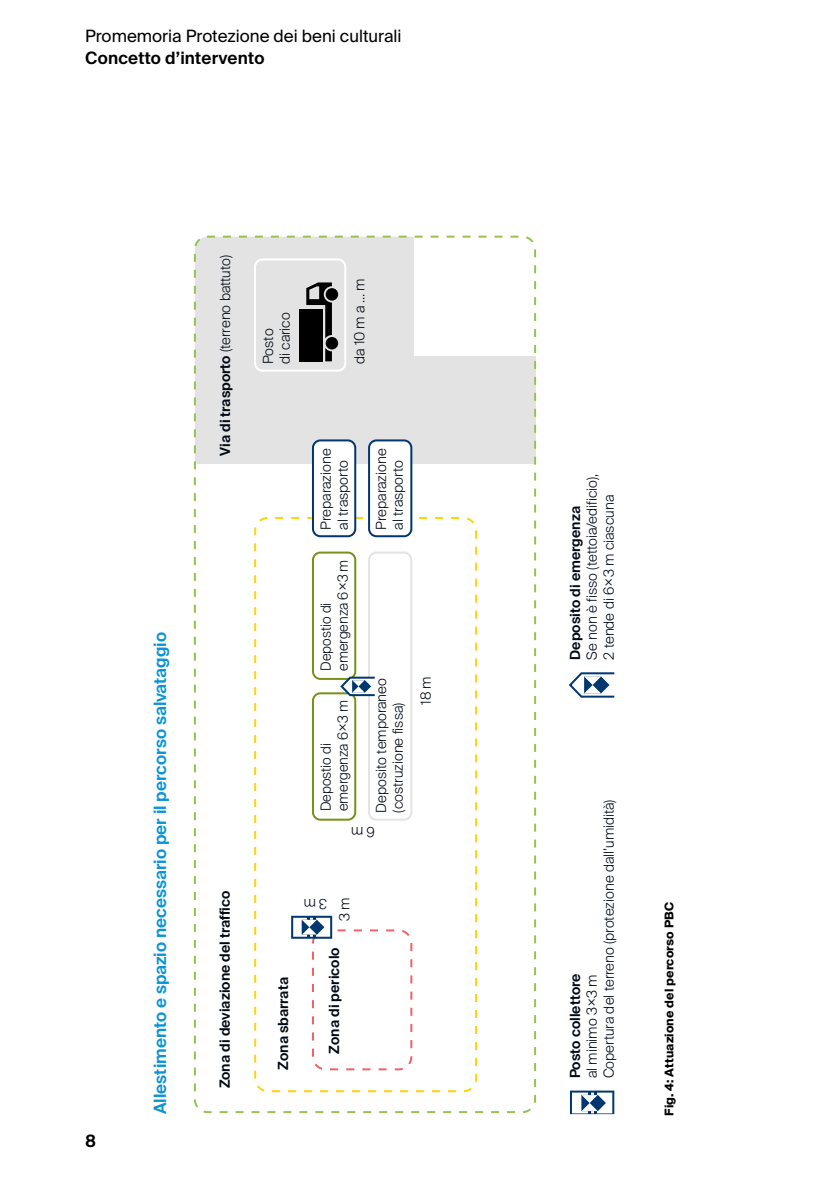
<style>
.page{position:relative;width:840px;height:1191px;background:#fff}
.page>*{position:absolute;margin:0;border:0;box-sizing:border-box;transform-origin:0 0}
.t1{font:600 17px "Suisse Intl";color:#0b94d3}
.t2{font:17px "Suisse Intl";color:#000}
.t3{font:600 17px "Suisse Intl";letter-spacing:.01em;color:#000}
.t4{font:300 14px/16.8px "Suisse Intl";color:#000913}
.t5{font:600 14px "Suisse Intl";color:#000913}
.Legende__links__Semi{font:700 12px "Suisse Intl";letter-spacing:.01em;color:#000}
.s1{font-weight:600}
</style>
<div class="page">
<div style="left:368px;top:551px;width:44px;height:269px;border:2px solid #e3e3e3;border-radius:7px"></div>
<div style="left:312px;top:692px;width:44px;height:128px;border:2px solid #789117;border-radius:7px"></div>
<div style="left:312px;top:551px;width:44px;height:129px;border:2px solid #789117;border-radius:7px"></div>
<div style="left:195px;top:357px;width:340px;height:107px;background:#e3e3e3"></div>
<div style="left:254px;top:517px;width:223px;height:575px;border:2px dashed #ffd407;border-radius:13px"></div>
<div style="left:312px;top:929px;width:100px;height:141px;border:2px dashed #ec6467;border-radius:13px"></div>
<svg style="left:195px;top:238px;width:218px;height:131px;background:#d1d1d1"></svg>
<svg style="left:291px;top:915px;width:41px;height:23px"></svg>
<div style="left:194px;top:236px;width:342px;height:877px;border:2px dashed #94c353;border-radius:13px"></div>
<div style="left:254px;top:258px;width:92px;height:114px;border:2px solid #fff;border-radius:7px"></div>
<svg style="left:339px;top:675px;width:36px;height:22px"></svg>
<div style="left:313px;top:440px;width:42px;height:96px;background:#fff;border-radius:7px"></div>
<div style="left:312px;top:439px;width:44px;height:98px;border:2px solid #003770;border-radius:7px"></div>
<div style="left:369px;top:440px;width:42px;height:96px;background:#fff;border-radius:7px"></div>
<div style="left:368px;top:439px;width:44px;height:98px;border:2px solid #003770;border-radius:7px"></div>
<svg style="left:570px;top:1090px;width:44px;height:24px"></svg>
<svg style="left:569px;top:672px;width:46px;height:26px"></svg>
<p class="t2" style="left:85px;top:26px;width:318px">Promemoria Protezione dei beni culturali</p>
<p class="t3" style="left:85px;top:48px;width:181px">Concetto d’intervento</p>
<p class="t3" style="left:85px;top:1131px;width:12px">8</p>
<p class="t1" style="left:150px;top:1114px;width:483px;rotate:-90deg">Allestimento e spazio necessario per il percorso salvataggio</p>
<p class="t4" style="left:217px;top:456px;width:203px;rotate:-90deg"><span class="s1">Via di trasporto</span> (terreno battuto)</p>
<p class="t5" style="left:216px;top:1088px;width:199px;rotate:-90deg">Zona di deviazione del traffico</p>
<p class="t4" style="left:260px;top:364px;width:53px;rotate:-90deg">Posto<br>di carico</p>
<p class="t4" style="left:351px;top:364px;width:87px;rotate:-90deg">da 10 m a … m</p>
<p class="t4" style="left:317px;top:529px;width:82px;rotate:-90deg">Preparazione al trasporto</p>
<p class="t4" style="left:372px;top:529px;width:82px;rotate:-90deg">Preparazione al trasporto</p>
<p class="t4" style="left:317px;top:670px;width:112px;rotate:-90deg">Depostio di emergenza 6×3 m</p>
<p class="t4" style="left:317px;top:811px;width:112px;rotate:-90deg">Depostio di emergenza 6×3 m</p>
<p class="t4" style="left:372px;top:812px;width:136px;rotate:-90deg">Deposito temporaneo (costruzione fissa)</p>
<p class="t4" style="left:374px;top:840px;width:25px;rotate:-180deg">6 m</p>
<p class="t4" style="left:417px;top:705px;width:30px;rotate:-90deg">18 m</p>
<p class="t5" style="left:275px;top:1069px;width:94px;rotate:-90deg">Zona sbarrata</p>
<p class="t4" style="left:327px;top:912px;width:25px;rotate:-180deg">3 m</p>
<p class="t4" style="left:336px;top:921px;width:25px;rotate:-90deg">3 m</p>
<p class="t5" style="left:326px;top:1053px;width:108px;rotate:-90deg">Zona di pericolo</p>
<p class="t4" style="left:566px;top:659px;width:187px;rotate:-90deg"><span class="s1">Deposito di emergenza<br></span>Se non è fisso (tettoia/edificio),<br>2 tende di 6×3 m ciascuna</p>
<p class="t4" style="left:566px;top:1078px;width:280px;rotate:-90deg"><span class="s1">Posto collettore<br></span>al minimo 3×3 m<br>Copertura del terreno (protezione dall’umidità)</p>
<p class="Legende__links__Semi" style="left:661px;top:1115px;width:215px;rotate:-90deg">Fig. 4: Attuazione del percorso PBC</p>
</div>
